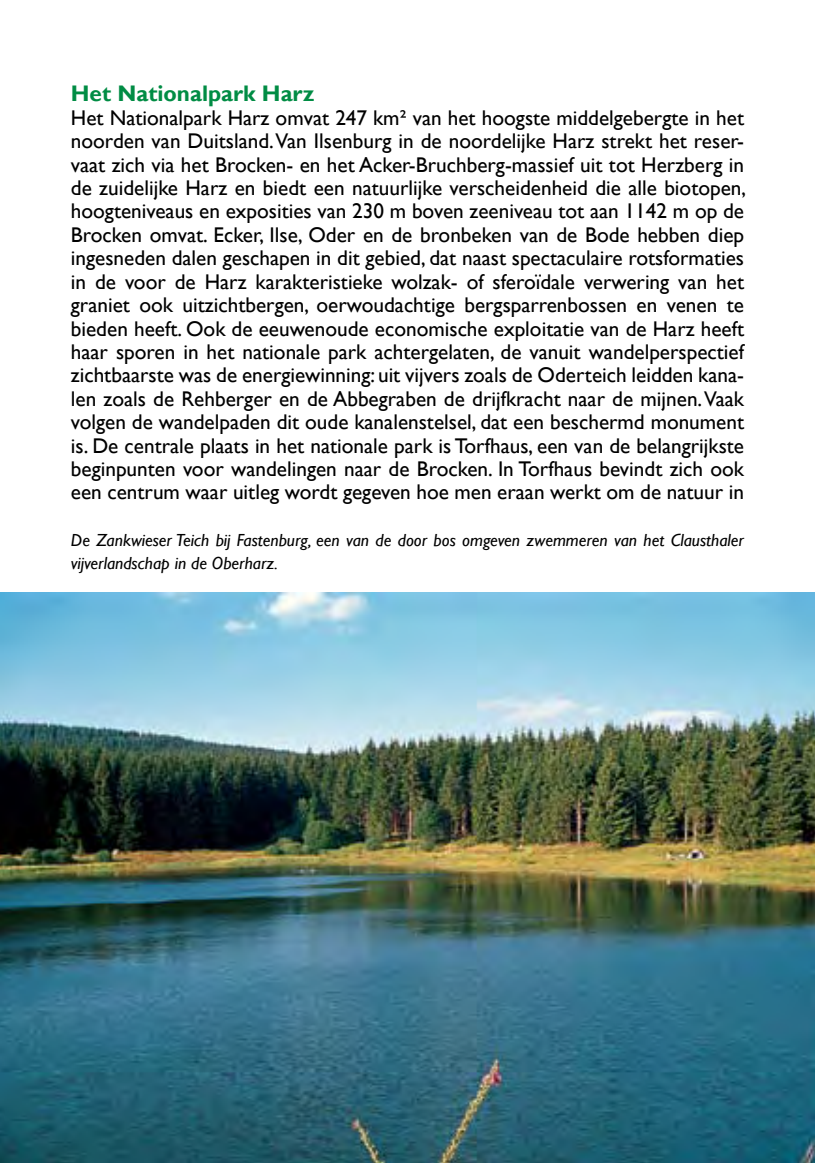
<style>
.page{position:relative;width:815px;height:1163px;background:#fff}
.page>*{position:absolute;margin:0;border:0;box-sizing:border-box;transform-origin:0 0}
.t1{font:700 22.5px "Gill Sans";color:#008c44}
.t2{font:21.25px/23.5px "Gill Sans";color:#000;text-align:justify}
.t3{font:italic 17.5px/23.5px "Gill Sans";color:#000}
</style>
<div class="page">
<img style="left:0;top:592px;width:815px;height:570px">
<p class="t1" style="left:71px;top:80px;width:245px">Het Nationalpark Harz</p>
<p class="t2" style="left:71px;top:106px;width:677px">Het Nationalpark Harz omvat 247 km² van het hoogste middelgebergte in het noorden van Duitsland. Van Ilsenburg in de noordelijke Harz strekt het reser&shy;vaat zich via het Brocken- en het Acker-Bruchberg-massief uit tot Herzberg in de zuidelijke Harz en biedt een natuurlijke verscheidenheid die alle biotopen, hoogteniveaus en exposities van 230 m boven zeeniveau tot aan 1142 m op de Brocken omvat. Ecker, Ilse, Oder en de bronbeken van de Bode hebben diep ingesneden dalen geschapen in dit gebied, dat naast spectaculaire rotsformaties in de voor de Harz karakteristieke wolzak- of sferoïdale verwering van het graniet ook uitzichtbergen, oerwoudachtige bergsparrenbossen en venen te bieden heeft. Ook de eeuwenoude economische exploitatie van de Harz heeft haar sporen in het nationale park achtergelaten, de vanuit wandelperspectief zichtbaarste was de energiewinning: uit vijvers zoals de Oderteich leidden kana&shy;len zoals de Rehberger en de Abbegraben de drijfkracht naar de mijnen. Vaak volgen de wandelpaden dit oude kanalenstelsel, dat een beschermd monument is. De centrale plaats in het nationale park is Torfhaus, een van de belangrijkste beginpunten voor wandelingen naar de Brocken. In Torfhaus bevindt zich ook een centrum waar uitleg wordt gegeven hoe men eraan werkt om de natuur in</p>
<p class="t3" style="left:71px;top:528px;width:675px">De Zankwieser Teich bij Fastenburg, een van de door bos omgeven zwemmeren van het Clausthaler vijverlandschap in de Oberharz.</p>
</div>
